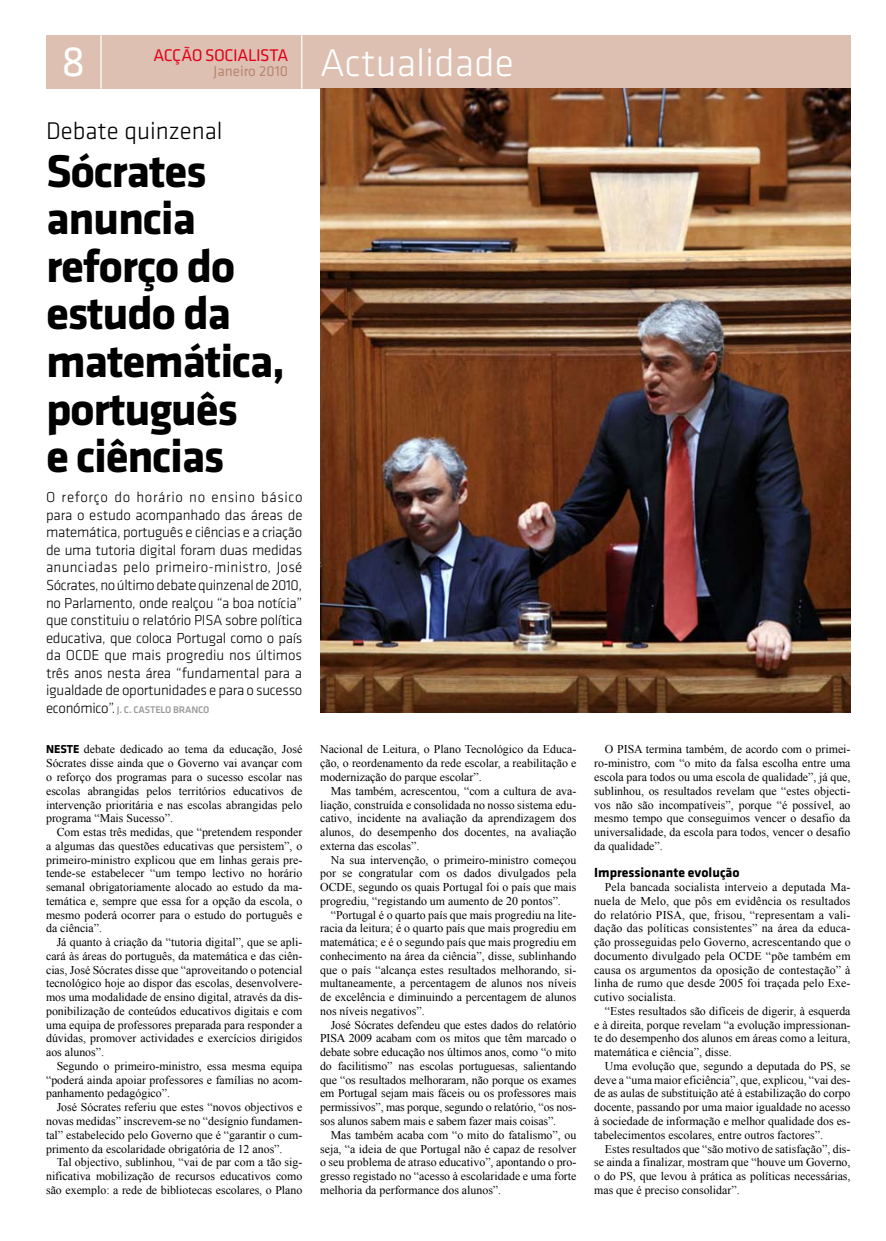
<style>
.page{position:relative;width:886px;height:1241px;background:#fff}
.page>*{position:absolute;margin:0;border:0;box-sizing:border-box;transform-origin:0 0}
.t1{font:700 47.5px/47.5px "Klavika";letter-spacing:-.03em;color:#000}
.t2{font:40px "Klavika Light OSF";color:#fff}
.t3{font:300 25px "Klavika";color:#000}
.t4{font:17.5px "Klavika";letter-spacing:-.02em;color:#e2001a}
.t5{font:300 15px/17.5px "Klavika";letter-spacing:-.02em;color:#000;text-align:justify}
.t6{font:15px "Klavika";color:#b98672}
.t7{font:700 13.75px "Klavika";color:#000}
.t8{font:11.88px/13.8px "Times New Roman";color:#000;text-align:justify}
.t9{font:500 10px "Klavika";letter-spacing:-.02em;color:#9c9d9f}
.s1{font-weight:300;font-size:15px;color:#000}
.s2{font-family:"Klavika";font-weight:700}
</style>
<div class="page">
<div style="left:46px;top:35px;width:804px;height:54px;background:#ddc0b2"></div>
<hr style="left:301px;top:35px;width:1px;height:54px;background:#fff">
<hr style="left:100px;top:35px;width:2px;height:54px;background:#fff">
<img style="left:320px;top:89px;width:530px;height:623px">
<h3 class="t4" style="left:153px;top:46px;width:127px">ACÇÃO SOCIALISTA</h3>
<p class="t6" style="left:214px;top:63px;width:76px">Janeiro 2010</p>
<h3 class="t3" style="left:46px;top:117px;width:178px">Debate quinzenal</h3>
<h1 class="t1" style="left:46px;top:148px;width:240px">Sócrates anuncia reforço do estudo da matemática, português<br>e ciências</h1>
<p class="t5" style="left:46px;top:489px;width:258px">O reforço do horário no ensino básico para o estudo acompanhado das áreas de matemática, português e ciências e a criação de uma tutoria digital foram duas medidas anunciadas pelo primeiro-ministro, José Sócrates, no último debate quinzenal de 2010, no Parlamento, onde realçou “a boa notícia” que constituiu o relatório PISA sobre política educativa, que coloca Portugal como o país da OCDE que mais progrediu nos últimos três anos nesta área “fundamental para a igualdade de oportunidades e para o sucesso</p>
<p class="t9" style="left:46px;top:703px;width:158px"><span class="s1">económico”.</span> J. C. CASTELO BRANCO</p>
<p class="t8" style="left:46px;top:742px;width:258px"><span class="s2">Neste</span> debate dedicado ao tema da educação, José Sócrates disse ainda que o Governo vai avançar com o reforço dos programas para o sucesso escolar nas escolas abrangidas pelos territórios educativos de intervenção prioritária e nas escolas abrangidas pelo programa “Mais Sucesso”.</p>
<p class="t8" style="left:46px;top:824px;width:258px;text-indent:11px">Com estas três medidas, que “pretendem responder a algumas das questões educativas que persistem”, o primeiro-ministro explicou que em linhas gerais pre&shy;tende-se estabelecer “um tempo lectivo no horário semanal obrigatoriamente alocado ao estudo da ma&shy;temática e, sempre que essa for a opção da escola, o mesmo poderá ocorrer para o estudo do português e da ciência”.</p>
<p class="t8" style="left:46px;top:934px;width:258px;text-indent:11px">Já quanto à criação da “tutoria digital”, que se apli&shy;cará às áreas do português, da matemática e das ciên&shy;cias, José Sócrates disse que “aproveitando o potencial tecnológico hoje ao dispor das escolas, desenvolvere&shy;mos uma modalidade de ensino digital, através da dis&shy;ponibilização de conteúdos educativos digitais e com uma equipa de professores preparada para responder a dúvidas, promover actividades e exercícios dirigidos aos alunos”.</p>
<p class="t8" style="left:46px;top:1058px;width:258px;text-indent:11px">Segundo o primeiro-ministro, essa mesma equipa “poderá ainda apoiar professores e famílias no acom&shy;panhamento pedagógico”.</p>
<p class="t8" style="left:46px;top:1099px;width:258px;text-indent:11px">José Sócrates referiu que estes “novos objectivos e novas medidas” inscrevem-se no “desígnio fundamen&shy;tal” estabelecido pelo Governo que é “garantir o cum&shy;primento da escolaridade obrigatória de 12 anos”.</p>
<p class="t8" style="left:46px;top:1154px;width:258px;text-indent:11px">Tal objectivo, sublinhou, “vai de par com a tão sig&shy;nificativa mobilização de recursos educativos como são exemplo: a rede de bibliotecas escolares, o Plano</p>
<h2 class="t2" style="left:320px;top:42px;width:195px">Actualidade</h2>
<p class="t8" style="left:320px;top:742px;width:258px">Nacional de Leitura, o Plano Tecnológico da Educa&shy;ção, o reordenamento da rede escolar, a reabilitação e modernização do parque escolar”.</p>
<p class="t8" style="left:320px;top:783px;width:258px;text-indent:11px">Mas também, acrescentou, “com a cultura de ava&shy;liação, construída e consolidada no nosso sistema edu&shy;cativo, incidente na avaliação da aprendizagem dos alunos, do desempenho dos docentes, na avaliação externa das escolas”.</p>
<p class="t8" style="left:320px;top:852px;width:258px;text-indent:11px">Na sua intervenção, o primeiro-ministro começou por se congratular com os dados divulgados pela OCDE, segundo os quais Portugal foi o país que mais progrediu, “registando um aumento de 20 pontos”.</p>
<p class="t8" style="left:320px;top:907px;width:258px;text-indent:11px">“Portugal é o quarto país que mais progrediu na lite&shy;racia da leitura; é o quarto país que mais progrediu em matemática; e é o segundo país que mais progrediu em conhecimento na área da ciência”, disse, sublinhando que o país “alcança estes resultados melhorando, si&shy;multaneamente, a percentagem de alunos nos níveis de excelência e diminuindo a percentagem de alunos nos níveis negativos”.</p>
<p class="t8" style="left:320px;top:1017px;width:258px;text-indent:11px">José Sócrates defendeu que estes dados do relatório PISA 2009 acabam com os mitos que têm marcado o debate sobre educação nos últimos anos, como “o mito do facilitismo” nas escolas portuguesas, salientando que “os resultados melhoraram, não porque os exames em Portugal sejam mais fáceis ou os professores mais permissivos”, mas porque, segundo o relatório, “os nos&shy;sos alunos sabem mais e sabem fazer mais coisas”.</p>
<p class="t8" style="left:320px;top:1127px;width:258px;text-indent:11px">Mas também acaba com “o mito do fatalismo”, ou seja, “a ideia de que Portugal não é capaz de resolver o seu problema de atraso educativo”, apontando o pro&shy;gresso registado no “acesso à escolaridade e uma forte melhoria da performance dos alunos”.</p>
<p class="t8" style="left:594px;top:742px;width:258px;text-indent:11px">O PISA termina também, de acordo com o primei&shy;ro-ministro, com “o mito da falsa escolha entre uma escola para todos ou uma escola de qualidade”, já que, sublinhou, os resultados revelam que “estes objecti&shy;vos não são incompatíveis”, porque “é possível, ao mesmo tempo que conseguimos vencer o desafio da universalidade, da escola para todos, vencer o desafio da qualidade”.</p>
<p class="t7" style="left:594px;top:865px;width:147px">Impressionante evolução</p>
<p class="t8" style="left:594px;top:879px;width:258px;text-indent:11px">Pela bancada socialista interveio a deputada Ma&shy;nuela de Melo, que pôs em evidência os resultados do relatório PISA, que, frisou, “representam a vali&shy;dação das políticas consistentes” na área da educa&shy;ção prosseguidas pelo Governo, acrescentando que o documento divulgado pela OCDE “põe também em causa os argumentos da oposição de contestação” à linha de rumo que desde 2005 foi traçada pelo Exe&shy;cutivo socialista.</p>
<p class="t8" style="left:594px;top:1003px;width:258px;text-indent:11px">“Estes resultados são difíceis de digerir, à esquerda e à direita, porque revelam “a evolução impressionan&shy;te do desempenho dos alunos em áreas como a leitura, matemática e ciência”, disse.</p>
<p class="t8" style="left:594px;top:1058px;width:258px;text-indent:11px">Uma evolução que, segundo a deputada do PS, se deve a “uma maior eficiência”, que, explicou, “vai des&shy;de as aulas de substituição até à estabilização do corpo docente, passando por uma maior igualdade no acesso à sociedade de informação e melhor qualidade dos es&shy;tabelecimentos escolares, entre outros factores”.</p>
<p class="t8" style="left:594px;top:1141px;width:258px;text-indent:11px">Estes resultados que “são motivo de satisfação”, dis&shy;se ainda a finalizar, mostram que “houve um Governo, o do PS, que levou à prática as políticas necessárias, mas que é preciso consolidar”.</p>
</div>
